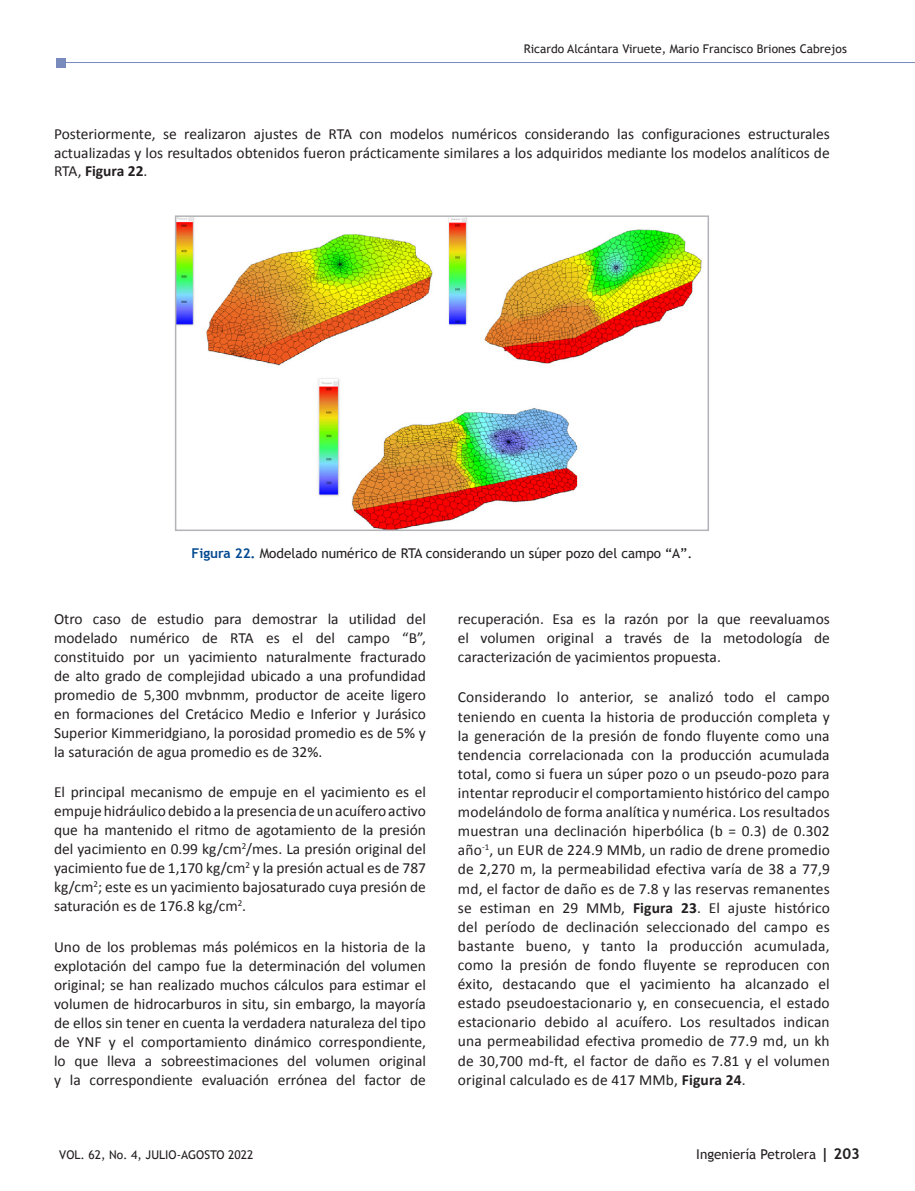
<style>
.page{position:relative;width:915px;height:1191px;background:#fff}
.page>*{position:absolute;margin:0;border:0;box-sizing:border-box;transform-origin:0 0}
.cpoTxt{font:15.45px/19px "Calibri";color:#231f20;text-align:justify}
.pieDeImagen{font:13.5px "Trebuchet MS";color:#231f20}
.t1{font:12px "Trebuchet MS";color:#231f20}
.s1{font-weight:700}
.s2{font-weight:700;color:#014990}
.s3{font-weight:700;font-size:15px}
</style>
<div class="page">
<hr style="left:61px;top:62px;width:853px;height:1px;background:#788bbc">
<div style="left:56px;top:58px;width:10px;height:9px;background:#788bbc"></div>
<img style="left:178px;top:218px;width:524px;height:310px">
<div style="left:175px;top:215px;width:533px;height:316px;border:2px solid #b2b3b7"></div>
<p class="t1" style="left:523px;top:42px;width:324px">Ricardo Alcántara Viruete, Mario Francisco Briones Cabrejos</p>
<p class="cpoTxt" style="left:54px;top:124px;width:777px;line-height:18.6px">Posteriormente, se realizaron ajustes de RTA con modelos numéricos considerando las configuraciones estructurales actualizadas y los resultados obtenidos fueron prácticamente similares a los adquiridos mediante los modelos analíticos de RTA, <span class="s1">Figura 22</span>.</p>
<p class="pieDeImagen" style="left:191px;top:545px;width:502px"><span class="s2">Figura 22.</span> Modelado numérico de RTA considerando un súper pozo del campo “A”.</p>
<p class="cpoTxt" style="left:54px;top:608px;width:373px">Otro caso de estudio para demostrar la utilidad del modelado numérico de RTA es el del campo “B”, constituido por un yacimiento naturalmente fracturado de alto grado de complejidad ubicado a una profundidad promedio de 5,300 mvbnmm, productor de aceite ligero en formaciones del Cretácico Medio e Inferior y Jurásico Superior Kimmeridgiano, la porosidad promedio es de 5% y la saturación de agua promedio es de 32%.</p>
<p class="cpoTxt" style="left:54px;top:782px;width:373px">El principal mecanismo de empuje en el yacimiento es el empuje hidráulico debido a la presencia de un acuífero activo que ha mantenido el ritmo de agotamiento de la presión del yacimiento en 0.99 kg/cm<sup>2</sup>/mes. La presión original del yacimiento fue de 1,170 kg/cm<sup>2</sup> y la presión actual es de 787 kg/cm<sup>2</sup>; este es un yacimiento bajosaturado cuya presión de saturación es de 176.8 kg/cm<sup>2</sup>.</p>
<p class="cpoTxt" style="left:54px;top:936px;width:373px">Uno de los problemas más polémicos en la historia de la explotación del campo fue la determinación del volumen original; se han realizado muchos cálculos para estimar el volumen de hidrocarburos in situ, sin embargo, la mayoría de ellos sin tener en cuenta la verdadera naturaleza del tipo de YNF y el comportamiento dinámico correspondiente, lo que lleva a sobreestimaciones del volumen original y la correspondiente evaluación errónea del factor de</p>
<p class="t1" style="left:59px;top:1147px;width:195px">VOL. 62, No. 4, JULIO-AGOSTO 2022</p>
<p class="cpoTxt" style="left:458px;top:608px;width:373px">recuperación. Esa es la razón por la que reevaluamos el volumen original a través de la metodología de caracterización de yacimientos propuesta.</p>
<p class="cpoTxt" style="left:458px;top:687px;width:373px">Considerando lo anterior, se analizó todo el campo teniendo en cuenta la historia de producción completa y la generación de la presión de fondo fluyente como una tendencia correlacionada con la producción acumulada total, como si fuera un súper pozo o un pseudo-pozo para intentar reproducir el comportamiento histórico del campo modelándolo de forma analítica y numérica. Los resultados muestran una declinación hiperbólica (b = 0.3) de 0.302 año<sup>-1</sup>, un EUR de 224.9 MMb, un radio de drene promedio de 2,270 m, la permeabilidad efectiva varía de 38 a 77,9 md, el factor de daño es de 7.8 y las reservas remanentes se estiman en 29 MMb, <span class="s1">Figura 23</span>. El ajuste histórico del período de declinación seleccionado del campo es bastante bueno, y tanto la producción acumulada, como la presión de fondo fluyente se reproducen con éxito, destacando que el yacimiento ha alcanzado el estado pseudoestacionario y, en consecuencia, el estado estacionario debido al acuífero. Los resultados indican una permeabilidad efectiva promedio de 77.9 md, un kh de 30,700 md-ft, el factor de daño es 7.81 y el volumen original calculado es de 417 MMb, <span class="s1">Figura 24</span>.</p>
<p class="pieDeImagen" style="left:696px;top:1146px;width:165px">Ingeniería Petrolera <span class="s3">| 203</span></p>
</div>
